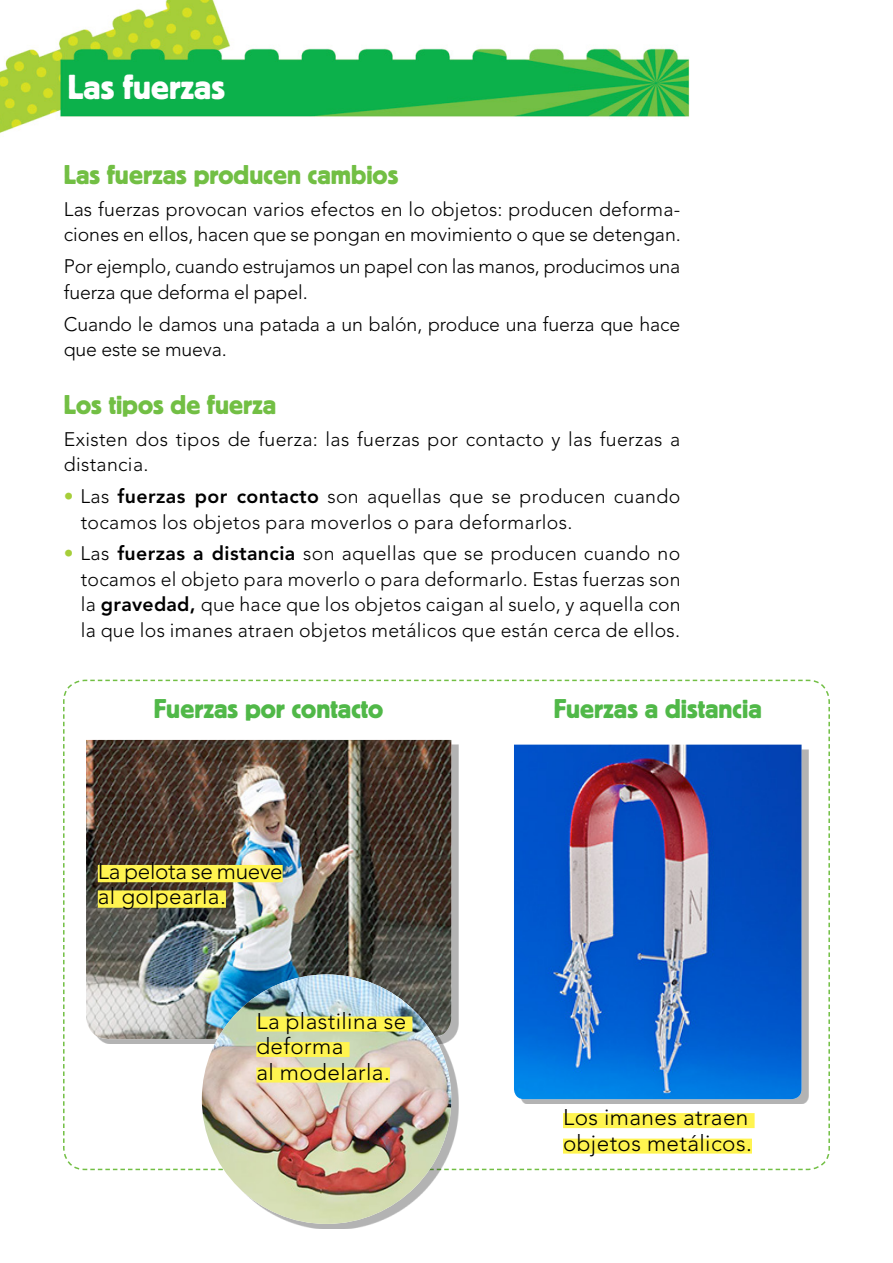
<style>
.page{position:relative;width:893px;height:1263px;background:#fff}
.page>*{position:absolute;margin:0;border:0;box-sizing:border-box;transform-origin:0 0}
.nuclTitBlanco{font:34.5px "Block Pro";color:#fff}
.nuclTit{font:27px "Block Pro";color:#72bf44}
.nuclSubTit{font:27px "Block Pro";color:#50b848}
.nuclTexBaseSubra{font:300 22.5px/25.5px "Avenir LT Std";letter-spacing:.02em;color:#000}
.nuclTexBaseSubra_imG{font:300 22.5px/25.5px "Avenir LT Std";letter-spacing:-.015em;color:#000}
.nuclTexBase{font:300 19.5px/25.5px "Avenir LT Std";letter-spacing:.01em;color:#000}
.nuclTexBase-2{font:300 19.5px/25.5px "Avenir LT Std";letter-spacing:-.01em;color:#000}
.s1{color:#a6ce39}
.s2{font-weight:800}
</style>
<div class="page">
<svg style="left:63px;top:679px;width:767px;height:492px"></svg>
<img style="left:0;top:0;width:690px;height:133px">
<div style="left:521px;top:749px;width:287px;height:355px;background:#000;opacity:.3"></div>
<img style="left:514px;top:745px;width:287px;height:354px">
<div style="left:563px;top:1113px;width:192px;height:15px;background:#fff450"></div>
<div style="left:563px;top:1138px;width:189px;height:15px;background:#fff450"></div>
<div style="left:93px;top:745px;width:365px;height:299px;background:#000;opacity:.3"></div>
<img style="left:86px;top:740px;width:365px;height:299px">
<div style="left:209px;top:979px;width:249px;height:250px;background:#000;opacity:.3"></div>
<img style="left:202px;top:974px;width:249px;height:250px;border-radius:125px">
<div style="left:98px;top:865px;width:185px;height:17px;background:#fff450"></div>
<div style="left:98px;top:890px;width:128px;height:18px;background:#fff450"></div>
<div style="left:256px;top:1016px;width:156px;height:15px;background:#fff450"></div>
<div style="left:256px;top:1042px;width:94px;height:15px;background:#fff450"></div>
<div style="left:256px;top:1067px;width:134px;height:15px;background:#fff450"></div>
<p class="nuclTitBlanco" style="left:68px;top:64px;width:159px">Las fuerzas</p>
<p class="nuclTit" style="left:64px;top:157px;width:336px">Las fuerzas producen cambios</p>
<p class="nuclTexBase" style="left:64px;top:196px;width:619px">Las fuerzas provocan varios efectos en lo objetos: producen deforma&shy;ciones en ellos, hacen que se pongan en movimiento o que se detengan.</p>
<p class="nuclTexBase-2" style="left:64px;top:254px;width:618px">Por ejemplo, cuando estrujamos un papel con las manos, producimos una fuerza que deforma el papel.</p>
<p class="nuclTexBase" style="left:64px;top:311px;width:618px">Cuando le damos una patada a un balón, produce una fuerza que hace que este se mueva.</p>
<p class="nuclTit" style="left:64px;top:387px;width:214px">Los tipos de fuerza</p>
<p class="nuclTexBase" style="left:64px;top:426px;width:618px">Existen dos tipos de fuerza: las fuerzas por contacto y las fuerzas a distancia.</p>
<p class="nuclTexBase" style="left:81px;top:484px;width:601px;text-indent:-17px"><span class="s1">•</span> Las <span class="s2">fuerzas por contacto</span> son aquellas que se producen cuando tocamos los objetos para moverlos o para deformarlos.</p>
<p class="nuclTexBase" style="left:81px;top:541px;width:601px;text-align:justify;text-indent:-17px"><span class="s1">•</span> Las <span class="s2">fuerzas a distancia</span> son aquellas que se producen cuando no tocamos el objeto para moverlo o para deformarlo. Estas fuerzas son la <span class="s2">gravedad,</span> que hace que los objetos caigan al suelo, y aquella con la que los imanes atraen objetos metálicos que están cerca de ellos.</p>
<p class="nuclSubTit" style="left:154px;top:691px;width:231px">Fuerzas por contacto</p>
<p class="nuclSubTit" style="left:554px;top:691px;width:210px">Fuerzas a distancia</p>
<p class="nuclTexBaseSubra_imG" style="left:98px;top:858px;width:186px">La pelota se mueve al golpearla.</p>
<p class="nuclTexBaseSubra" style="left:256px;top:1008px;width:151px">La plastilina se deforma<br>al modelarla.</p>
<p class="nuclTexBaseSubra" style="left:563px;top:1105px;width:190px">Los imanes atraen objetos metálicos.</p>
</div>
